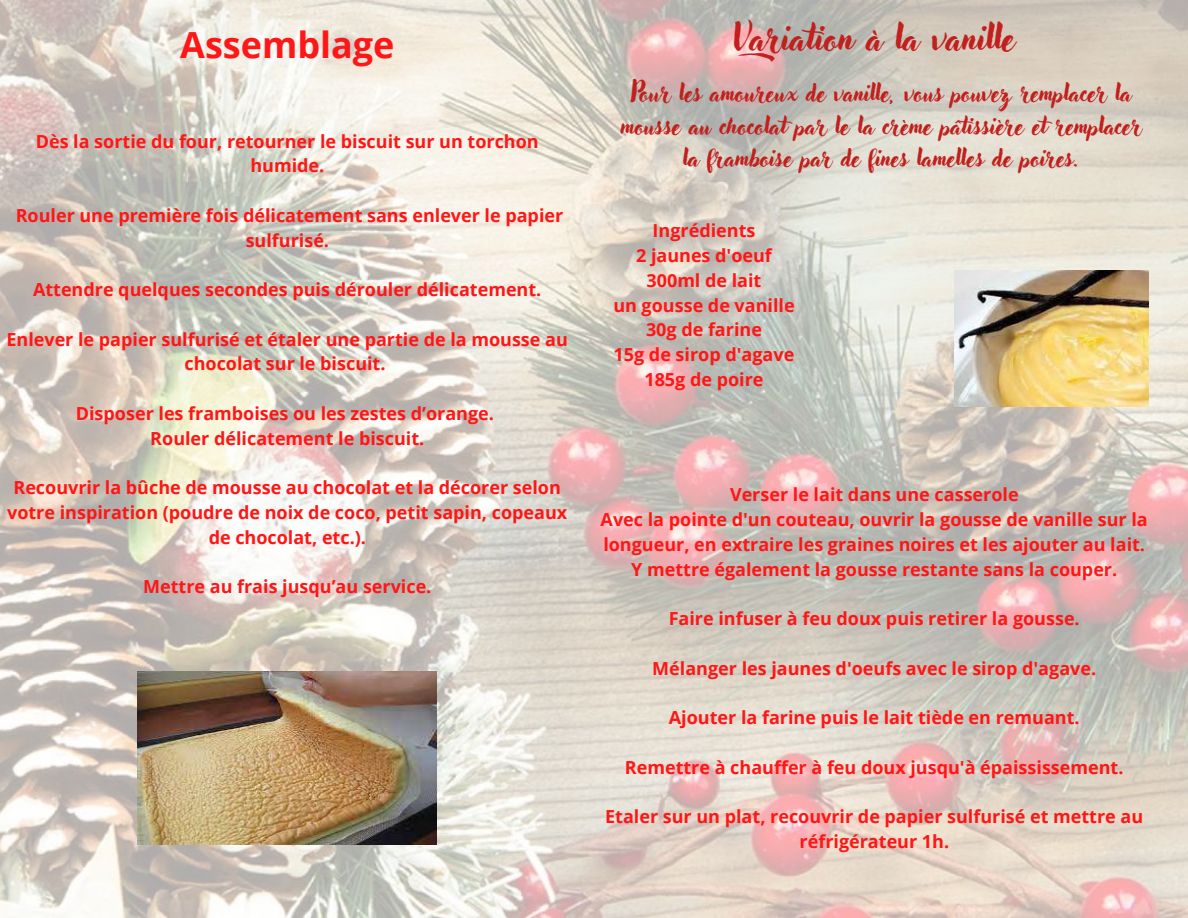
<style>
.page{position:relative;width:1188px;height:918px;background:#fff}
.page>*{position:absolute;margin:0;border:0;box-sizing:border-box;transform-origin:0 0}
.t1{font:36px "Adlery Pro Swash";color:#c1201d}
.t2{font:700 36px "Open Sans";color:#ff1616}
.t3{font:24px/32.7px "Adlery Pro";color:#c1201d;text-align:center}
.t4{font:700 18px/24.8px "Open Sans";color:#ff1616;text-align:center}
</style>
<div class="page">
<img style="left:0;top:0;width:1188px;height:918px">
<img style="left:954px;top:270px;width:195px;height:136px">
<img style="left:138px;top:671px;width:299px;height:174px">
<h1 class="t2" style="left:180px;top:19px;width:216px">Assemblage</h1>
<p class="t4" style="left:36px;top:128px;width:505px">Dès la sortie du four, retourner le biscuit sur un torchon humide.</p>
<p class="t4" style="left:16px;top:202px;width:549px">Rouler une première fois délicatement sans enlever le papier sulfurisé.</p>
<p class="t4" style="left:33px;top:277px;width:510px">Attendre quelques secondes puis dérouler délicatement.</p>
<p class="t4" style="left:6px;top:326px;width:563px">Enlever le papier sulfurisé et étaler une partie de la mousse au chocolat sur le biscuit.</p>
<p class="t4" style="left:76px;top:400px;width:420px">Disposer les framboises ou les zestes d’orange.<br>Rouler délicatement le biscuit.</p>
<p class="t4" style="left:7px;top:475px;width:562px">Recouvrir la bûche de mousse au chocolat et la décorer selon votre inspiration (poudre de noix de coco, petit sapin, copeaux de chocolat, etc.).</p>
<p class="t4" style="left:143px;top:574px;width:290px">Mettre au frais jusqu’au service.</p>
<h1 class="t1" style="left:734px;top:21px;width:283px">Variation à la vanille</h1>
<h2 class="t3" style="left:620px;top:79px;width:523px">Pour les amoureux de vanille, vous pouvez remplacer la mousse au chocolat par le la crème pâtissière et remplacer la framboise par de fines lamelles de poires.</h2>
<p class="t4" style="left:613px;top:218px;width:183px">Ingrédients<br>2 jaunes d'oeuf<br>300ml de lait<br>un gousse de vanille<br>30g de farine<br>15g de sirop d'agave<br>185g de poire</p>
<p class="t4" style="left:601px;top:482px;width:549px">Verser le lait dans une casserole<br>Avec la pointe d'un couteau, ouvrir la gousse de vanille sur la longueur, en extraire les graines noires et les ajouter au lait.<br>Y mettre également la gousse restante sans la couper.</p>
<p class="t4" style="left:669px;top:606px;width:413px">Faire infuser à feu doux puis retirer la gousse.</p>
<p class="t4" style="left:652px;top:655px;width:445px">Mélanger les jaunes d'oeufs avec le sirop d'agave.</p>
<p class="t4" style="left:669px;top:705px;width:412px">Ajouter la farine puis le lait tiède en remuant.</p>
<p class="t4" style="left:625px;top:754px;width:500px">Remettre à chauffer à feu doux jusqu'à épaississement.</p>
<p class="t4" style="left:605px;top:804px;width:540px">Etaler sur un plat, recouvrir de papier sulfurisé et mettre au réfrigérateur 1h.</p>
</div>
